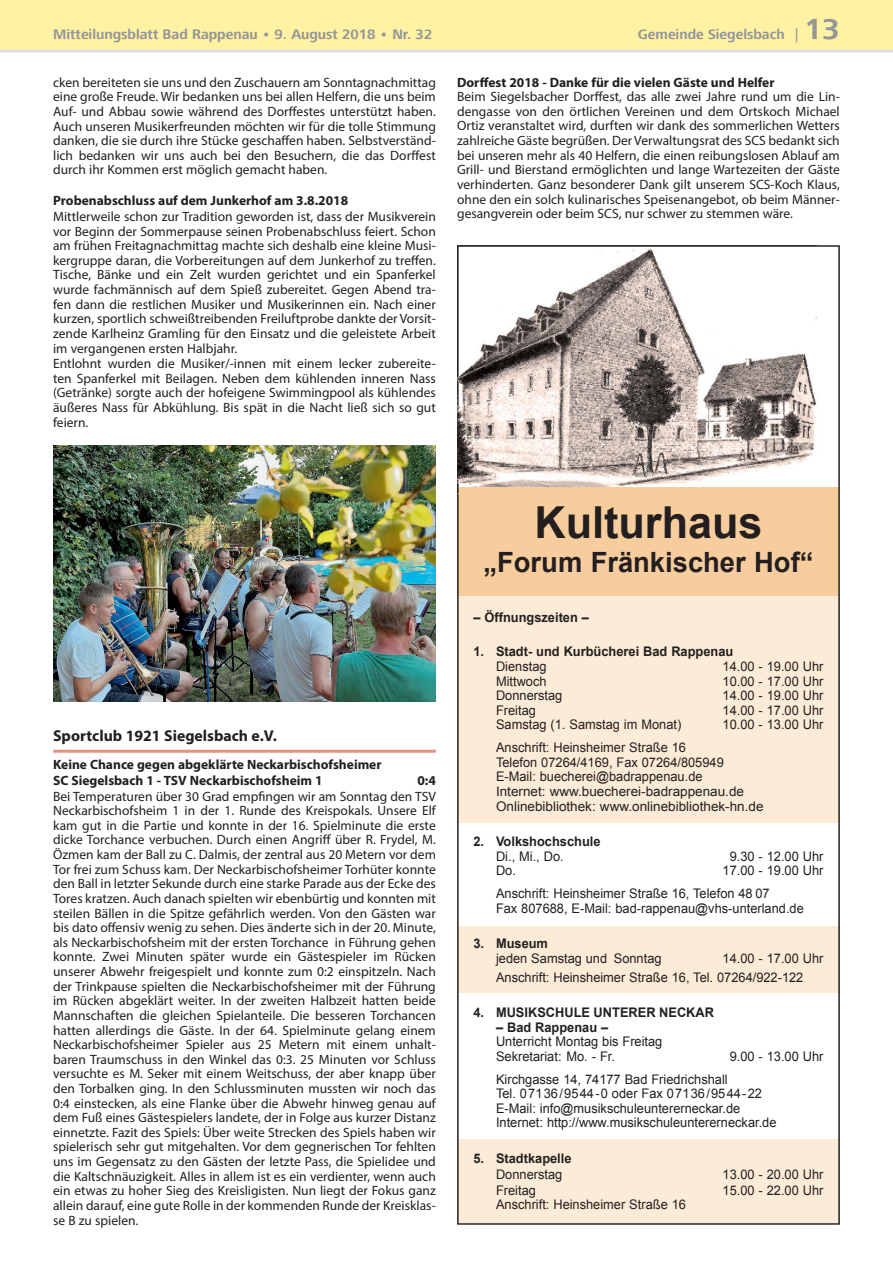
<style>
.page{position:relative;width:893px;height:1263px;background:#fff}
.page>*{position:absolute;margin:0;border:0;box-sizing:border-box;transform-origin:0 0}
.t1{font:700 44.1px "Arial";color:#231f20}
.t2{font:700 27.9px "Arial";color:#231f20}
.t3{font:700 15.75px "Myriad Pro";color:#231f20}
.t4{font:700 14.25px "Frutiger Next LT";color:#939598}
.t5{font:13.5px/14.5px "Myriad Pro";color:#231f20;text-align:justify}
.t6{font:700 13.5px/15.6px "Myriad Pro";color:#231f20}
.t7{font:13.2px/14.5px "Arial";color:#231f20}
.t8{font:700 13.2px "Arial";color:#231f20}
.s1{font-family:"Futura BT";font-weight:500}
.s2{font-size:30px}
</style>
<div class="page">
<div style="left:0;top:0;width:893px;height:51px;background:#fff2a2"></div>
<hr style="left:0;top:50px;width:893px;height:3px;background:#dcdddf">
<hr style="left:53px;top:750px;width:383px;height:3px;background:#e59279">
<img style="left:53px;top:446px;width:383px;height:255px">
<svg style="left:457px;top:245px;width:383px;height:980px;fill:#fcebd6"></svg>
<img style="left:457px;top:245px;width:360px;height:248px">
<p class="t4" style="left:53px;top:26px;width:381px">Mitteilungsblatt Bad Rappenau • 9. August 2018 • Nr. 32</p>
<p class="t4" style="left:638px;top:26px;width:203px">Gemeinde Siegelsbach <span class="s1">|</span> <span class="s2">13</span></p>
<p class="t5" style="left:53px;top:75px;width:384px">cken bereiteten sie uns und den Zuschauern am Sonntagnachmittag eine große Freude. Wir bedanken uns bei allen Helfern, die uns beim Auf- und Abbau sowie während des Dorffestes unterstützt haben.<br>Auch unseren Musikerfreunden möchten wir für die tolle Stimmung danken, die sie durch ihre Stücke geschaffen haben. Selbstverständ&shy;lich bedanken wir uns auch bei den Besuchern, die das Dorffest durch ihr Kommen erst möglich gemacht haben.</p>
<p class="t6" style="left:53px;top:193px;width:297px">Probenabschluss auf dem Junkerhof am 3.8.2018</p>
<p class="t5" style="left:53px;top:209px;width:384px;text-align:left">Mittlerweile schon zur Tradition geworden ist, dass der Musikverein vor Beginn der Sommerpause seinen Probenabschluss feiert. Schon am frühen Freitagnachmittag machte sich deshalb eine kleine Musi&shy;kergruppe daran, die Vorbereitungen auf dem Junkerhof zu treffen.<br>Tische, Bänke und ein Zelt wurden gerichtet und ein Spanferkel wurde fachmännisch auf dem Spieß zubereitet. Gegen Abend tra&shy;fen dann die restlichen Musiker und Musikerinnen ein. Nach einer kurzen, sportlich schweißtreibenden Freiluftprobe dankte der Vorsit&shy;zende Karlheinz Gramling für den Einsatz und die geleistete Arbeit im vergangenen ersten Halbjahr.<br>Entlohnt wurden die Musiker/-innen mit einem lecker zubereite&shy;ten Spanferkel mit Beilagen. Neben dem kühlenden inneren Nass (Getränke) sorgte auch der hofeigene Swimmingpool als kühlendes äußeres Nass für Abkühlung. Bis spät in die Nacht ließ sich so gut feiern.</p>
<p class="t6" style="left:457px;top:74px;width:319px">Dorffest 2018 - Danke für die vielen Gäste und Helfer</p>
<p class="t5" style="left:457px;top:89px;width:384px">Beim Siegelsbacher Dorffest, das alle zwei Jahre rund um die Lin&shy;dengasse von den örtlichen Vereinen und dem Ortskoch Michael Ortiz veranstaltet wird, durften wir dank des sommerlichen Wetters zahlreiche Gäste begrüßen. Der Verwaltungsrat des SCS bedankt sich bei unseren mehr als 40 Helfern, die einen reibungslosen Ablauf am Grill- und Bierstand ermöglichten und lange Wartezeiten der Gäste verhinderten. Ganz besonderer Dank gilt unserem SCS-Koch Klaus, ohne den ein solch kulinarisches Speisenangebot, ob beim Männer&shy;gesangverein oder beim SCS, nur schwer zu stemmen wäre.</p>
<p class="t3" style="left:53px;top:726px;width:225px">Sportclub 1921 Siegelsbach e.V.</p>
<p class="t6" style="left:53px;top:757px;width:330px">Keine Chance gegen abgeklärte Neckarbischofsheimer<br>SC Siegelsbach 1 - TSV Neckarbischofsheim 1</p>
<p class="t6" style="left:417px;top:772px;width:20px">0:4</p>
<p class="t5" style="left:53px;top:788px;width:384px">Bei Temperaturen über 30 Grad empfingen wir am Sonntag den TSV Neckarbischofsheim 1 in der 1. Runde des Kreispokals. Unsere Elf kam gut in die Partie und konnte in der 16. Spielminute die erste dicke Torchance verbuchen. Durch einen Angriff über R. Frydel, M.<br>Özmen kam der Ball zu C. Dalmis, der zentral aus 20 Metern vor dem Tor frei zum Schuss kam. Der Neckarbischofsheimer Torhüter konnte den Ball in letzter Sekunde durch eine starke Parade aus der Ecke des Tores kratzen. Auch danach spielten wir ebenbürtig und konnten mit steilen Bällen in die Spitze gefährlich werden. Von den Gästen war bis dato offensiv wenig zu sehen. Dies änderte sich in der 20. Minute, als Neckarbischofsheim mit der ersten Torchance in Führung gehen konnte. Zwei Minuten später wurde ein Gästespieler im Rücken unserer Abwehr freigespielt und konnte zum 0:2 einspitzeln. Nach der Trinkpause spielten die Neckarbischofsheimer mit der Führung im Rücken abgeklärt weiter. In der zweiten Halbzeit hatten beide Mannschaften die gleichen Spielanteile. Die besseren Torchancen hatten allerdings die Gäste. In der 64. Spielminute gelang einem Neckarbischofsheimer Spieler aus 25 Metern mit einem unhalt&shy;baren Traumschuss in den Winkel das 0:3. 25 Minuten vor Schluss versuchte es M. Seker mit einem Weitschuss, der aber knapp über den Torbalken ging. In den Schlussminuten mussten wir noch das 0:4 einstecken, als eine Flanke über die Abwehr hinweg genau auf dem Fuß eines Gästespielers landete, der in Folge aus kurzer Distanz einnetzte. Fazit des Spiels: Über weite Strecken des Spiels haben wir spielerisch sehr gut mitgehalten. Vor dem gegnerischen Tor fehlten uns im Gegensatz zu den Gästen der letzte Pass, die Spielidee und die Kaltschnäuzigkeit. Alles in allem ist es ein verdienter, wenn auch ein etwas zu hoher Sieg des Kreisligisten. Nun liegt der Fokus ganz allein darauf, eine gute Rolle in der kommenden Runde der Kreisklas&shy;se B zu spielen.</p>
<h1 class="t1" style="left:534px;top:494px;width:230px">Kulturhaus</h1>
<h2 class="t2" style="left:483px;top:544px;width:331px">„Forum Fränkischer Hof“</h2>
<p class="t8" style="left:473px;top:608px;width:117px">– Öffnungszeiten –</p>
<p class="t8" style="left:473px;top:643px;width:261px">1. Stadt- und Kurbücherei Bad Rappenau</p>
<p class="t7" style="left:496px;top:659px;width:52px">Dienstag</p>
<p class="t7" style="left:722px;top:659px;width:102px">14.00 - 19.00 Uhr</p>
<p class="t7" style="left:496px;top:674px;width:52px">Mittwoch</p>
<p class="t7" style="left:723px;top:674px;width:102px">10.00 - 17.00 Uhr</p>
<p class="t7" style="left:496px;top:688px;width:68px">Donnerstag</p>
<p class="t7" style="left:722px;top:688px;width:102px">14.00 - 19.00 Uhr</p>
<p class="t7" style="left:496px;top:703px;width:41px">Freitag</p>
<p class="t7" style="left:723px;top:703px;width:102px">14.00 - 17.00 Uhr</p>
<p class="t7" style="left:496px;top:717px;width:187px">Samstag (1. Samstag im Monat)</p>
<p class="t7" style="left:723px;top:717px;width:102px">10.00 - 13.00 Uhr</p>
<p class="t7" style="left:496px;top:740px;width:269px">Anschrift: Heinsheimer Straße 16<br>Telefon 07264/4169, Fax 07264/805949<br>E-Mail: buecherei@badrappenau.de<br>Internet: www.buecherei-badrappenau.de Onlinebibliothek: www.onlinebibliothek-hn.de</p>
<p class="t8" style="left:473px;top:833px;width:129px">2. Volkshochschule</p>
<p class="t7" style="left:496px;top:849px;width:69px">Di., Mi., Do.</p>
<p class="t7" style="left:730px;top:849px;width:95px">9.30 - 12.00 Uhr</p>
<p class="t7" style="left:496px;top:863px;width:21px">Do.</p>
<p class="t7" style="left:496px;top:859px;width:329px;line-height:23px;text-indent:227px">17.00 - 19.00 Uhr<br>Anschrift: Heinsheimer Straße 16, Telefon 48 07</p>
<p class="t7" style="left:496px;top:901px;width:309px">Fax 807688, E-Mail: bad-rappenau@vhs-unterland.de</p>
<p class="t8" style="left:473px;top:935px;width:76px">3. Museum</p>
<p class="t7" style="left:496px;top:951px;width:167px">jeden Samstag und Sonntag</p>
<p class="t7" style="left:496px;top:949px;width:329px;line-height:18.8px;text-indent:227px">14.00 - 17.00 Uhr<br>Anschrift: Heinsheimer Straße 16, Tel. 07264/922-122</p>
<p class="t8" style="left:473px;top:1003px;width:242px">4. MUSIKSCHULE UNTERER NECKAR</p>
<p class="t8" style="left:496px;top:1018px;width:114px">– Bad Rappenau –</p>
<p class="t7" style="left:496px;top:1034px;width:168px">Unterricht Montag bis Freitag<br>Sekretariat: Mo. - Fr.</p>
<p class="t7" style="left:730px;top:1049px;width:95px">9.00 - 13.00 Uhr</p>
<p class="t7" style="left:496px;top:1072px;width:282px">Kirchgasse 14, 74177 Bad Friedrichshall<br>Tel. 07136/9544-0 oder Fax 07136/9544-22<br>E-Mail: info@musikschuleuntererneckar.de Internet: http://www.musikschuleuntererneckar.de</p>
<p class="t8" style="left:473px;top:1149px;width:100px">5. Stadtkapelle</p>
<p class="t7" style="left:496px;top:1167px;width:68px">Donnerstag</p>
<p class="t7" style="left:722px;top:1167px;width:102px">13.00 - 20.00 Uhr</p>
<p class="t7" style="left:496px;top:1182px;width:41px">Freitag</p>
<p class="t7" style="left:723px;top:1182px;width:102px">15.00 - 22.00 Uhr</p>
<p class="t7" style="left:496px;top:1197px;width:191px">Anschrift: Heinsheimer Straße 16</p>
</div>
